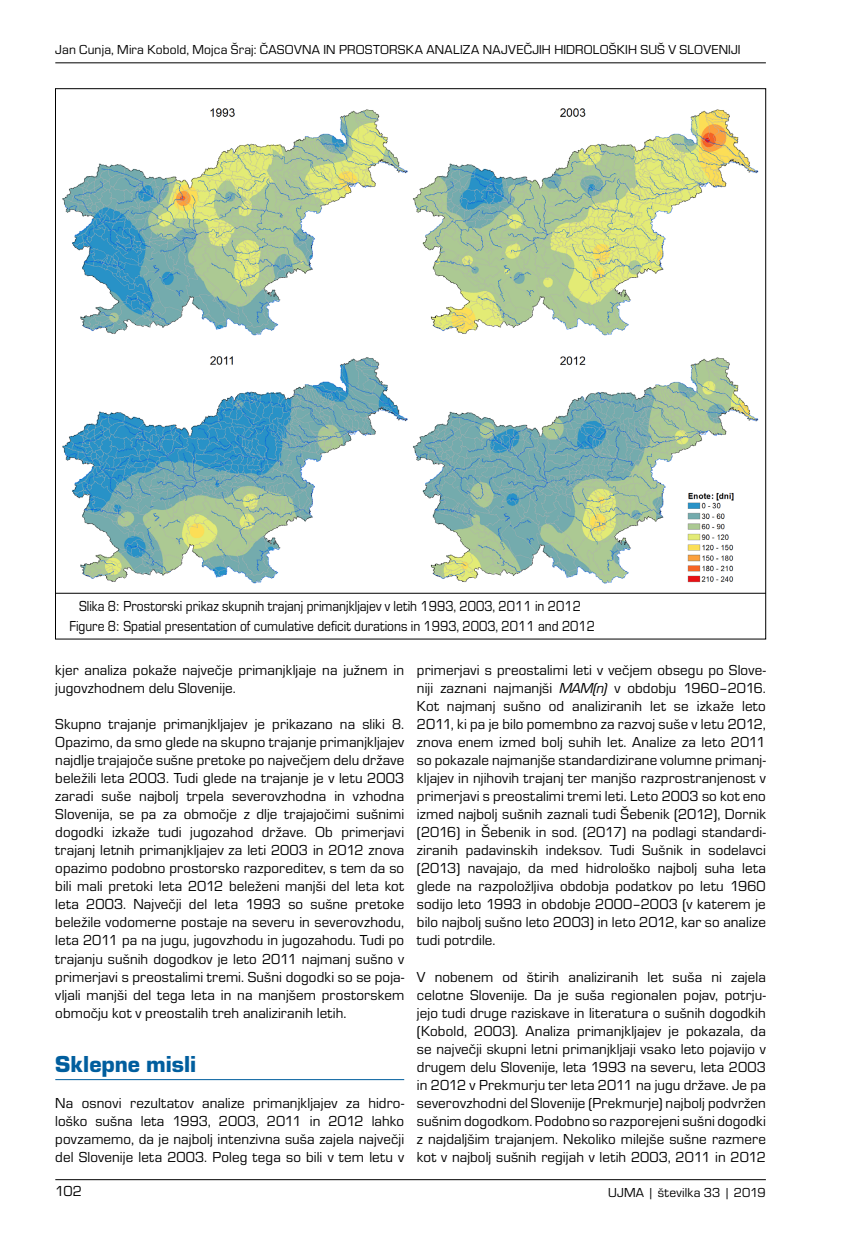
<style>
.page{position:relative;width:851px;height:1234px;background:#fff}
.page>*{position:absolute;margin:0;border:0;box-sizing:border-box;transform-origin:0 0}
.t1{font:900 24px "Eurostile";color:#005e9e}
.t2{font:15px/18px "Eurostile";letter-spacing:.005em;color:#000;text-align:justify}
.t3{font:15px/20px "Eurostile";letter-spacing:.005em;color:#000;text-align:center;scale:.9 1}
.t4{font:13.5px "Eurostile";letter-spacing:.015em;color:#000}
.s1{font-style:italic}
</style>
<div class="page">
<hr style="left:55px;top:1178px;width:710px;height:1px;background:#000">
<hr style="left:55px;top:62px;width:710px;height:1px;background:#000">
<img style="left:62px;top:108px;width:697px;height:476px">
<hr style="left:55px;top:1078px;width:349px;height:1px;background:#005e9e">
<hr style="left:55px;top:593px;width:710px;height:1px;background:#000">
<p class="t4" style="left:55px;top:42px;width:686px">Jan Cunja, Mira Kobold, Mojca Šraj: ČASOVNA IN PROSTORSKA ANALIZA NAJVEČJIH HIDROLOŠKIH SUŠ V SLOVENIJI</p>
<p class="t3" style="left:69px;top:596px;width:585px">Slika 8: Prostorski prikaz skupnih trajanj primanjkljajev v letih 1993, 2003, 2011 in 2012<br>Figure 8: Spatial presentation of cumulative deficit durations in 1993, 2003, 2011 and 2012</p>
<p class="t2" style="left:55px;top:661px;width:350px">kjer analiza pokaže največje primanjkljaje na južnem in jugovzhodnem delu Slovenije.</p>
<p class="t2" style="left:55px;top:715px;width:350px">Skupno trajanje primanjkljajev je prikazano na sliki 8.<br>Opazimo, da smo glede na skupno trajanje primanjkljajev najdlje trajajoče sušne pretoke po največjem delu države beležili leta 2003. Tudi glede na trajanje je v letu 2003 zaradi suše najbolj trpela severovzhodna in vzhodna Slovenija, se pa za območje z dlje trajajočimi sušnimi dogodki izkaže tudi jugozahod države. Ob primerjavi trajanj letnih primanjkljajev za leti 2003 in 2012 znova opazimo podobno prostorsko razporeditev, s tem da so bili mali pretoki leta 2012 beleženi manjši del leta kot leta 2003. Največji del leta 1993 so sušne pretoke beležile vodomerne postaje na severu in severovzhodu, leta 2011 pa na jugu, jugovzhodu in jugozahodu. Tudi po trajanju sušnih dogodkov je leto 2011 najmanj sušno v primerjavi s preostalimi tremi. Sušni dogodki so se poja&shy;vljali manjši del tega leta in na manjšem prostorskem območju kot v preostalih treh analiziranih letih.</p>
<h1 class="t1" style="left:55px;top:1050px;width:142px">Sklepne misli</h1>
<p class="t2" style="left:55px;top:1093px;width:350px">Na osnovi rezultatov analize primanjkljajev za hidro&shy;loško sušna leta 1993, 2003, 2011 in 2012 lahko povzamemo, da je najbolj intenzivna suša zajela največji del Slovenije leta 2003. Poleg tega so bili v tem letu v</p>
<p class="t2" style="left:417px;top:661px;width:350px">primerjavi s preostalimi leti v večjem obsegu po Slove&shy;niji zaznani najmanjši <span class="s1">MAM(n)</span> v obdobju 1960–2016.<br>Kot najmanj sušno od analiziranih let se izkaže leto 2011, ki pa je bilo pomembno za razvoj suše v letu 2012, znova enem izmed bolj suhih let. Analize za leto 2011 so pokazale najmanjše standardizirane volumne primanj&shy;kljajev in njihovih trajanj ter manjšo razprostranjenost v primerjavi s preostalimi tremi leti. Leto 2003 so kot eno izmed najbolj sušnih zaznali tudi Šebenik (2012), Dornik (2016) in Šebenik in sod. (2017) na podlagi standardi&shy;ziranih padavinskih indeksov. Tudi Sušnik in sodelavci (2013) navajajo, da med hidrološko najbolj suha leta glede na razpoložljiva obdobja podatkov po letu 1960 sodijo leto 1993 in obdobje 2000–2003 (v katerem je bilo najbolj sušno leto 2003) in leto 2012, kar so analize tudi potrdile.</p>
<p class="t2" style="left:417px;top:967px;width:350px">V nobenem od štirih analiziranih let suša ni zajela celotne Slovenije. Da je suša regionalen pojav, potrju&shy;jejo tudi druge raziskave in literatura o sušnih dogodkih (Kobold, 2003). Analiza primanjkljajev je pokazala, da se največji skupni letni primanjkljaji vsako leto pojavijo v drugem delu Slovenije, leta 1993 na severu, leta 2003 in 2012 v Prekmurju ter leta 2011 na jugu države. Je pa severovzhodni del Slovenije (Prekmurje) najbolj podvržen sušnim dogodkom. Podobno so razporejeni sušni dogodki z najdaljšim trajanjem. Nekoliko milejše sušne razmere kot v najbolj sušnih regijah v letih 2003, 2011 in 2012</p>
<p class="t2" style="left:55px;top:1182px;width:28px">102</p>
<p class="t4" style="left:608px;top:1184px;width:159px">UJMA | številka 33 | 2019</p>
</div>
